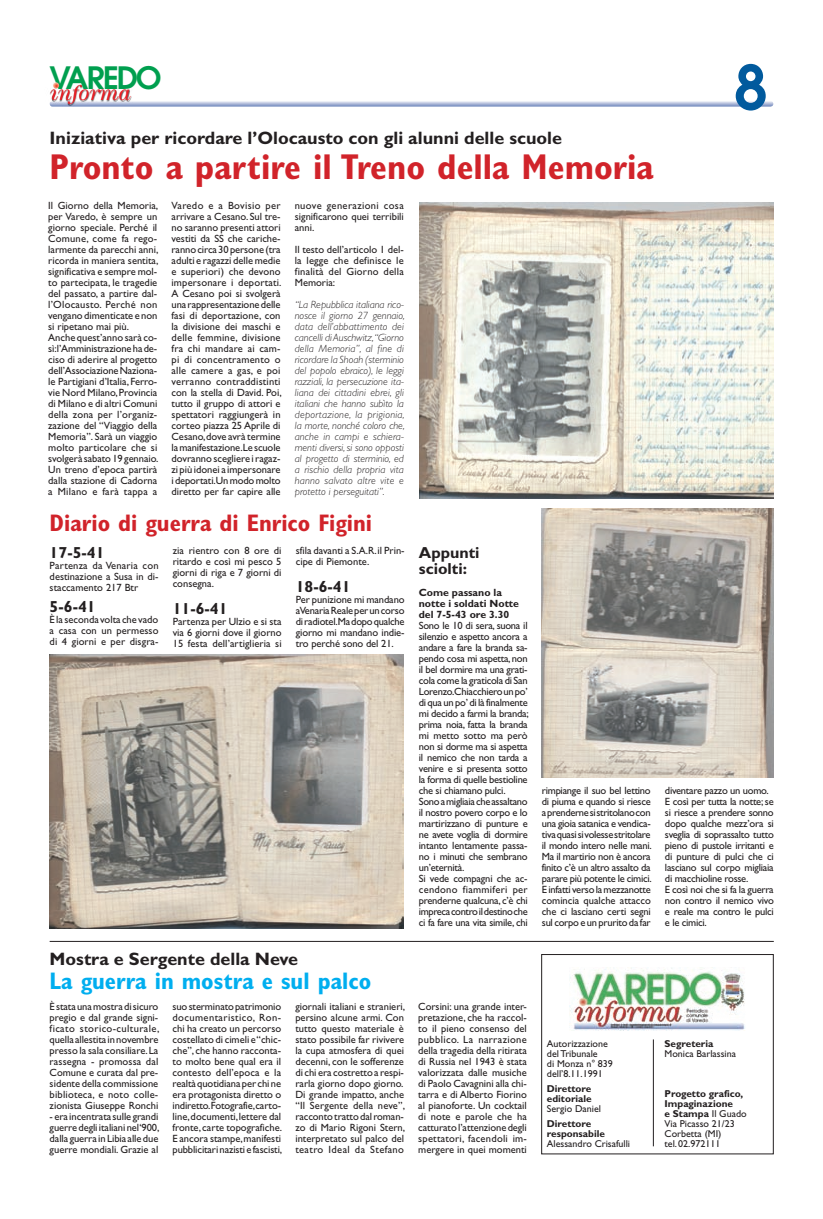
<style>
.page{position:relative;width:823px;height:1219px;background:#fff}
.page>*{position:absolute;margin:0;border:0;box-sizing:border-box;transform-origin:0 0}
.t1{font:600 60.6px "Avant Garde";color:#015a9d}
.t2{font:700 condensed 36px "Gill Sans";color:#d1232a}
.t3{font:600 30.6px "Avant Garde";letter-spacing:-.075em;color:#009f4f}
.t4{font:700 condensed 24px "Gill Sans";color:#d1232a}
.t5{font:700 condensed 24px "Gill Sans";color:#00aeef}
.t6{font:italic 22.1px "Century";letter-spacing:-.01em;color:#ee1d23}
.t7{font:700 18px "Gill Sans";color:#231f20}
.t8{font:700 16px/16px "Gill Sans";color:#231f20}
.t9{font:10.5px/11px "Gill Sans";color:#231f20;text-align:justify}
.t10{font:10.5px/11px "Gill Sans";letter-spacing:-.025em;color:#231f20}
.t11{font:italic 300 10.5px/11px "Gill Sans";letter-spacing:.01em;color:#231f20;text-align:justify}
.t12{font:700 10.5px/11px "Gill Sans";color:#231f20}
.t13{font:10px/10px "Gill Sans";color:#231f20}
.t14{font:700 10px/10px "Gill Sans";color:#231f20}
.s1{font-weight:700}
</style>
<div class="page">
<svg style="left:155px;top:101px;width:617px;height:6px;background:#b5c0dc"></svg>
<div style="left:45px;top:80px;width:110px;height:27px;background:#231f20;opacity:.75"></div>
<svg style="left:53px;top:82px;width:6px;height:7px"></svg>
<div style="left:541px;top:954px;width:232px;height:200px;border:1px solid #231f20"></div>
<hr style="left:652px;top:1039px;width:1px;height:107px;background:#231f20">
<img style="left:569px;top:968px;width:176px;height:62px">
<hr style="left:50px;top:941px;width:723px;height:1px;background:#231f20">
<img style="left:419px;top:203px;width:354px;height:296px">
<img style="left:50px;top:654px;width:353px;height:274px">
<img style="left:541px;top:508px;width:231px;height:269px">
<h3 class="t3" style="left:50px;top:58px;width:113px">VAREDO</h3>
<h3 class="t6" style="left:50px;top:80px;width:83px">informa</h3>
<h3 class="t7" style="left:50px;top:127px;width:513px">Iniziativa per ricordare l’Olocausto con gli alunni delle scuole</h3>
<h2 class="t2" style="left:50px;top:146px;width:605px">Pronto a partire il Treno della Memoria</h2>
<p class="t9" style="left:48px;top:200px;width:112px;text-align:left">Il Giorno della Memoria, per Varedo, è sempre un giorno speciale. Perché il<br>Comune, come fa rego&shy;larmente da parecchi anni, ricorda in maniera sentita, significativa e sempre mol&shy;to partecipata, le tragedie del passato, a partire dal&shy;l’Olocausto. Perché non vengano dimenticate e non si ripetano mai più.<br>Anche quest’anno sarà co&shy;sì:l’Amministrazione ha de&shy;ciso di aderire al progetto dell’Associazione Naziona&shy;le Partigiani d’Italia, Ferro&shy;vie Nord Milano, Provincia di Milano e di altri Comuni della zona per l’organiz&shy;zazione del “Viaggio della<br>Memoria”. Sarà un viaggio molto particolare che si svolgerà sabato 19 gennaio.<br>Un treno d’epoca partirà dalla stazione di Cadorna a Milano e farà tappa a</p>
<p class="t9" style="left:171px;top:200px;width:112px">Varedo e a Bovisio per arrivare a Cesano. Sul tre&shy;no saranno presenti attori vestiti da SS che cariche&shy;ranno circa 30 persone (tra adulti e ragazzi delle medie e superiori) che devono impersonare i deportati.<br>A Cesano poi si svolgerà una rappresentazione delle fasi di deportazione, con la divisione dei maschi e delle femmine, divisione fra chi mandare ai cam&shy;pi di concentramento o alle camere a gas, e poi verranno contraddistinti con la stella di David. Poi, tutto il gruppo di attori e spettatori raggiungerà in corteo piazza 25 Aprile di Cesano,dove avrà termine la manifestazione.Le scuole dovranno scegliere i ragaz&shy;zi più idonei a impersonare i deportati.Un modo molto diretto per far capire alle</p>
<p class="t9" style="left:294px;top:200px;width:110px">nuove generazioni cosa significarono quei terribili anni.</p>
<p class="t9" style="left:294px;top:244px;width:110px">Il testo dell’articolo 1 del&shy;la legge che definisce le finalità del Giorno della Memoria:</p>
<p class="t11" style="left:294px;top:299px;width:111px">“La Repubblica italiana rico&shy;nosce il giorno 27 gennaio, data dell’abbattimento dei cancelli di Auschwitz,“Giorno della Memoria”, al fine di ricordare la Shoah (sterminio del popolo ebraico), le leggi razziali, la persecuzione ita&shy;liana dei cittadini ebrei, gli italiani che hanno subìto la deportazione, la prigionia, la morte, nonché coloro che, anche in campi e schiera&shy;menti diversi, si sono opposti al progetto di sterminio, ed a rischio della propria vita hanno salvato altre vite e protetto i perseguitati”.</p>
<h3 class="t4" style="left:50px;top:509px;width:324px">Diario di guerra di Enrico Figini</h3>
<h1 class="t1" style="left:733px;top:48px;width:35px">8</h1>
<h3 class="t8" style="left:50px;top:545px;width:56px">17-5-41</h3>
<p class="t9" style="left:50px;top:560px;width:110px">Partenza da Venaria con destinazione a Susa in di&shy;staccamento 217 Btr</p>
<h3 class="t8" style="left:50px;top:599px;width:47px">5-6-41</h3>
<p class="t9" style="left:50px;top:614px;width:110px">È la seconda volta che vado a casa con un permesso di 4 giorni e per disgra-</p>
<p class="t9" style="left:173px;top:545px;width:110px">zia rientro con 8 ore di ritardo e così mi pesco 5 giorni di riga e 7 giorni di consegna.</p>
<h3 class="t8" style="left:173px;top:601px;width:56px">11-6-41</h3>
<p class="t9" style="left:173px;top:616px;width:110px">Partenza per Ulzio e si sta via 6 giorni dove il giorno 15 festa dell’artiglieria si</p>
<p class="t9" style="left:295px;top:545px;width:110px">sfila davanti a S.A.R. il Prin&shy;cipe di Piemonte.</p>
<h3 class="t8" style="left:295px;top:579px;width:56px">18-6-41</h3>
<p class="t9" style="left:295px;top:594px;width:110px">Per punizione mi mandano a Venaria Reale per un corso di radiotel.Ma dopo qualche giorno mi mandano indie&shy;tro perché sono del 21.</p>
<h3 class="t8" style="left:418px;top:545px;width:62px">Appunti sciolti:</h3>
<p class="t12" style="left:418px;top:587px;width:102px">Come passano la notte i soldati Notte del 7-5-43 ore 3.30</p>
<p class="t10" style="left:418px;top:620px;width:111px">Sono le 10 di sera, suona il silenzio e aspetto ancora a andare a fare la branda sa&shy;pendo cosa mi aspetta, non il bel dormire ma una grati&shy;cola come la graticola di San<br>Lorenzo.Chiacchiero un po’ di qua un po’ di là finalmente mi decido a farmi la branda; prima noia, fatta la branda mi metto sotto ma però non si dorme ma si aspetta il nemico che non tarda a venire e si presenta sotto la forma di quelle bestioline che si chiamano pulci.<br>Sono a migliaia che assaltano il nostro povero corpo e lo martirizzano di punture e ne avete voglia di dormire intanto lentamente passa&shy;no i minuti che sembrano un’eternità.<br>Si vede compagni che ac&shy;cendono fiammiferi per prenderne qualcuna, c’è chi impreca contro il destino che ci fa fare una vita simile, chi</p>
<h3 class="t7" style="left:50px;top:949px;width:250px">Mostra e Sergente della Neve</h3>
<h3 class="t5" style="left:50px;top:967px;width:323px">La guerra in mostra e sul palco</h3>
<p class="t9" style="left:50px;top:1001px;width:111px">È stata una mostra di sicuro pregio e dal grande signi&shy;ficato storico-culturale, quella allestita in novembre presso la sala consiliare. La rassegna - promossa dal Comune e curata dal pre&shy;sidente della commissione biblioteca, e noto colle&shy;zionista Giuseppe Ronchi</p>
<p class="t9" style="left:50px;top:1111px;width:111px">- era incentrata sulle grandi guerre degli italiani nel ‘900, dalla guerra in Libia alle due guerre mondiali. Grazie al</p>
<p class="t9" style="left:172px;top:1001px;width:111px">suo sterminato patrimonio documentaristico, Ron&shy;chi ha creato un percorso costellato di cimeli e “chic&shy;che”, che hanno racconta&shy;to molto bene qual era il contesto dell’epoca e la realtà quotidiana per chi ne era protagonista diretto o indiretto.Fotografie,carto&shy;line, documenti, lettere dal fronte, carte topografiche.<br>E ancora stampe, manifesti pubblicitari nazisti e fascisti,</p>
<p class="t9" style="left:295px;top:1001px;width:111px;text-align:left">giornali italiani e stranieri, persino alcune armi. Con tutto questo materiale è stato possibile far rivivere la cupa atmosfera di quei decenni, con le sofferenze di chi era costretto a respi&shy;rarla giorno dopo giorno.<br>Di grande impatto, anche “Il Sergente della neve”, racconto tratto dal roman&shy;zo di Mario Rigoni Stern, interpretato sul palco del teatro Ideal da Stefano</p>
<p class="t9" style="left:418px;top:1001px;width:110px">Corsini: una grande inter&shy;pretazione, che ha raccol&shy;to il pieno consenso del pubblico. La narrazione della tragedia della ritirata di Russia nel 1943 è stata valorizzata dalle musiche di Paolo Cavagnini alla chi&shy;tarra e di Alberto Fiorino al pianoforte. Un cocktail di note e parole che ha catturato l’attenzione degli spettatori, facendoli im&shy;mergere in quei momenti</p>
<p class="t9" style="left:541px;top:785px;width:111px">rimpiange il suo bel lettino di piuma e quando si riesce a prenderne si stritolano con una gioia satanica e vendica&shy;tiva quasi si volesse stritolare il mondo intero nelle mani.<br>Ma il martirio non è ancora finito c’è un altro assalto da parare più potente le cimici.<br>E infatti verso la mezzanotte comincia qualche attacco che ci lasciano certi segni sul corpo e un prurito da far</p>
<p class="t10" style="left:664px;top:785px;width:110px">diventare pazzo un uomo.<br>E così per tutta la notte; se si riesce a prendere sonno dopo qualche mezz’ora si sveglia di soprassalto tutto pieno di pustole irritanti e di punture di pulci che ci lasciano sul corpo migliaia di macchioline rosse.<br>E così noi che si fa la guerra non contro il nemico vivo e reale ma contro le pulci e le cimici.</p>
<p class="t13" style="left:546px;top:1038px;width:67px">Autorizzazione del Tribunale<br>di Monza n° 839 dell’8.11.1991</p>
<p class="t14" style="left:546px;top:1083px;width:46px">Direttore editoriale</p>
<p class="t13" style="left:546px;top:1103px;width:56px">Sergio Daniel</p>
<p class="t14" style="left:546px;top:1118px;width:60px">Direttore responsabile</p>
<p class="t13" style="left:546px;top:1138px;width:85px">Alessandro Crisafulli</p>
<p class="t14" style="left:664px;top:1038px;width:50px">Segreteria</p>
<p class="t13" style="left:664px;top:1048px;width:73px">Monica Barlassina</p>
<p class="t13" style="left:664px;top:1088px;width:83px"><span class="s1">Progetto grafico,<br>Impaginazione<br>e Stampa</span> Il Guado<br>Via Picasso 21/23<br>Corbetta (MI)<br>tel. 02.972111</p>
</div>
